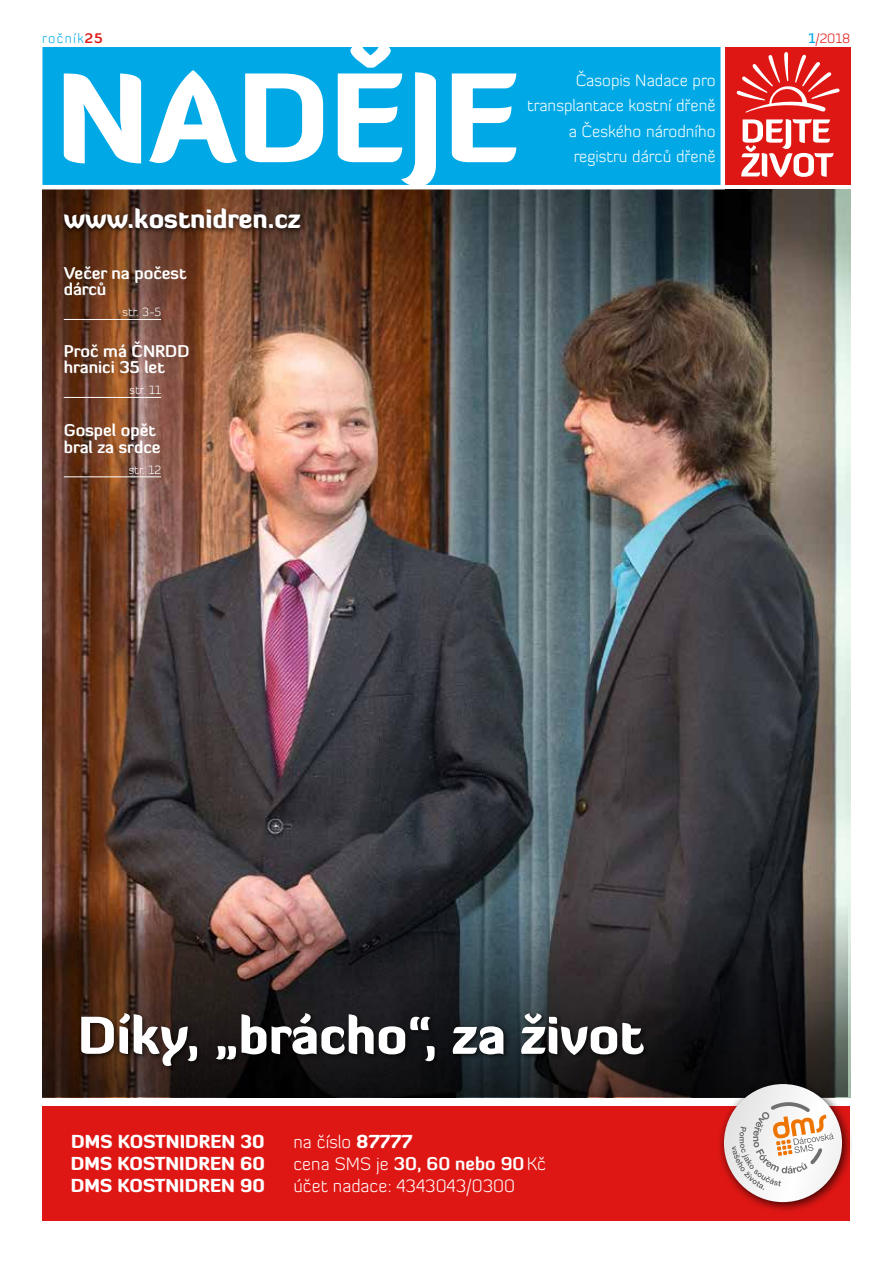
<style>
.page{position:relative;width:893px;height:1263px;background:#fff}
.page>*{position:absolute;margin:0;border:0;box-sizing:border-box;transform-origin:0 0}
.t1{font:900 51px "Diavlo";color:#fff}
.t2{font:900 25.5px "Diavlo";color:#fff}
.t3{font:300 18px/21.6px "Diavlo";color:#fff}
.t4{font:900 18px/21.6px "Diavlo";color:#fff;text-align:justify}
.t5{font:700 16.65px/16.6px "Diavlo";color:#fff}
.t6{font:300 16.5px/25.5px "Diavlo";color:#fff;text-align:right}
.t7{font:300 13.5px "Diavlo";letter-spacing:.1em;color:#00a9e6}
.t8{font:300 13.5px "Diavlo";color:#df1714}
.t9{font:300 12px "Diavlo";color:#fff}
.s1{font-weight:700;color:#df1714}
.s2{font-weight:500;color:#00a9e6}
.s3{font-weight:900}
.s4{font-weight:700}
</style>
<div class="page">
<img style="left:43px;top:189px;width:807px;height:888px">
<div style="left:725px;top:47px;width:125px;height:138px;background:#df1714"></div>
<img style="left:43px;top:884px;width:805px;height:213px">
<div style="left:38px;top:43px;width:687px;height:146px;background:#00a9e6;border:4px solid #fff"></div>
<div style="left:60px;top:206px;width:245px;height:29px;background:#000;opacity:.75"></div>
<svg style="left:64px;top:43px;width:452px;height:143px"></svg>
<div style="left:43px;top:1106px;width:807px;height:114px;background:#df1714"></div>
<hr style="left:64px;top:397px;width:97px;height:1px;background:#fff">
<hr style="left:64px;top:477px;width:97px;height:1px;background:#fff">
<hr style="left:64px;top:319px;width:97px;height:1px;background:#fff">
<div style="left:79px;top:1011px;width:571px;height:61px;background:#000;opacity:.75"></div>
<div style="left:717px;top:1077px;width:136px;height:136px;background:#000;opacity:.75"></div>
<svg style="left:724px;top:1084px;width:118px;height:118px"></svg>
<svg style="left:732px;top:1102px;width:102px;height:88px;background:#e2d5cd"></svg>
<svg style="left:736px;top:52px;width:104px;height:61px"></svg>
<svg style="left:741px;top:119px;width:92px;height:58px"></svg>
<p class="t7" style="left:42px;top:30px;width:62px">ročník<span class="s1">25</span></p>
<p class="t8" style="left:808px;top:30px;width:44px"><span class="s2">1</span>/2018</p>
<h2 class="t2" style="left:64px;top:202px;width:239px">www.kostnidren.cz</h2>
<p class="t5" style="left:64px;top:264px;width:124px">Večer na počest dárců</p>
<p class="t9" style="left:122px;top:305px;width:40px">str. 3-5</p>
<p class="t5" style="left:64px;top:342px;width:127px">Proč má ČNRDD hranici 35 let</p>
<p class="t9" style="left:129px;top:382px;width:33px">str. 11</p>
<p class="t5" style="left:64px;top:421px;width:98px">Gospel opět bral za srdce</p>
<p class="t9" style="left:129px;top:462px;width:34px">str. 12</p>
<p class="t6" style="left:527px;top:67px;width:190px">Časopis Nadace pro transplantace kostní dřeně a Českého národního registru dárců dřeně</p>
<h1 class="t1" style="left:78px;top:1002px;width:567px">Díky, „brácho“, za život</h1>
<p class="t4" style="left:71px;top:1131px;width:196px">DMS KOSTNIDREN 30<br>DMS KOSTNIDREN 60<br>DMS KOSTNIDREN 90</p>
<p class="t3" style="left:293px;top:1131px;width:254px">na číslo <span class="s3">87777<br></span>cena SMS je <span class="s4">30, 60 nebo 90</span>Kč účet nadace: 4343043/0300</p>
</div>
